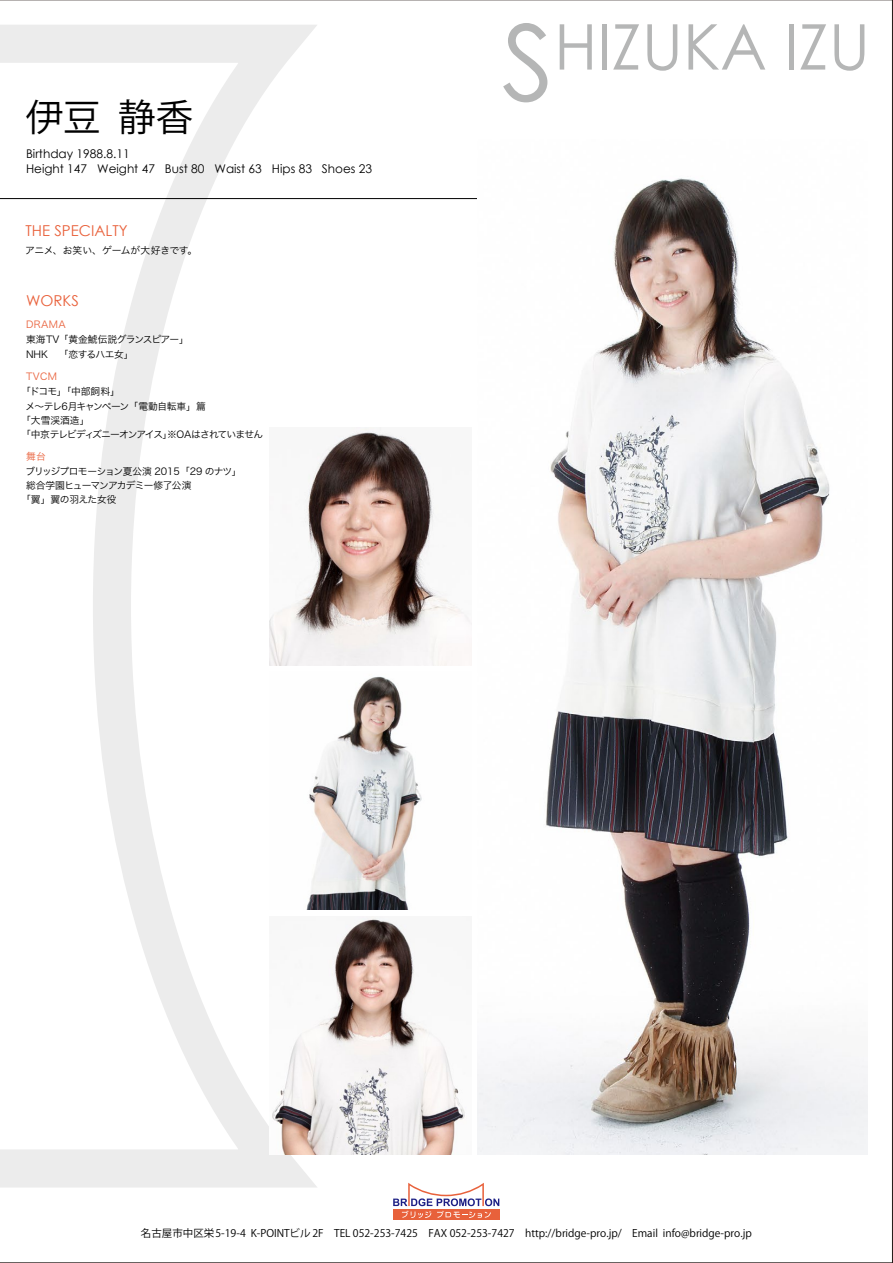
<style>
.page{position:relative;width:893px;height:1263px;background:#fff}
.page>*{position:absolute;margin:0;border:0;box-sizing:border-box;transform-origin:0 0}
.t1{font:63px "Century Gothic";color:#b5b6b6}
.t2{font:37.5px "Koz Go Pro";color:#000}
.t3{font:15px "Century Gothic";color:#e9613b}
.t4{font:12px/15px "Century Gothic";color:#000}
.t5{font:10.5px "Koz Go Pro";color:#000}
.t6{font:9.75px "Hira Kaku Pro W3";letter-spacing:-.055em;color:#000}
.t7{font:9.75px "Hira Kaku Pro W3";letter-spacing:-.09em;color:#000}
.t8{font:9.75px/14.2px "Hira Kaku Pro W3";color:#000}
.t9{font:9.75px "Hira Kaku Pro W3";letter-spacing:-.02em;color:#000}
.t10{font:9.75px "Hira Kaku Pro W3";letter-spacing:-.08em;color:#000}
.t11{font:9.75px "Hira Kaku Pro W3";letter-spacing:.04em;color:#e9613b}
.t12{font:9.75px "Hira Kaku Pro W3";letter-spacing:-.035em;color:#000}
.s1{font-size:105.3px}
</style>
<div class="page">
<svg style="left:2px;top:25px;width:357px;height:1163px"></svg>
<div style="left:393px;top:1209px;width:106px;height:11px;background:#e8613b"></div>
<svg style="left:393px;top:1183px;width:106px;height:35px"></svg>
<hr style="left:0;top:198px;width:512px;height:1px;background:#000">
<img style="left:269px;top:427px;width:201px;height:238px">
<img style="left:478px;top:178px;width:389px;height:976px">
<img style="left:269px;top:672px;width:153px;height:238px">
<img style="left:269px;top:916px;width:196px;height:238px">
<h2 class="t2" style="left:26px;top:93px;width:169px">伊豆 静香</h2>
<p class="t4" style="left:26px;top:146px;width:348px">Birthday 1988.8.11<br>Height 147 Weight 47 Bust 80 Waist 63 Hips 83 Shoes 23</p>
<h3 class="t3" style="left:26px;top:222px;width:104px">THE SPECIALTY</h3>
<p class="t9" style="left:25px;top:242px;width:174px">アニメ、お笑い、ゲームが大好きです。</p>
<h3 class="t3" style="left:26px;top:292px;width:54px">WORKS</h3>
<p class="t11" style="left:26px;top:316px;width:41px">DRAMA</p>
<p class="t8" style="left:26px;top:332px;width:164px">東海TV「黄金鯱伝説グランスピアー」<br>NHK</p>
<p class="t6" style="left:59px;top:345px;width:76px">「恋するハエ女」</p>
<p class="t11" style="left:26px;top:368px;width:33px">TVCM</p>
<p class="t6" style="left:21px;top:383px;width:100px">「ドコモ」「中部飼料」</p>
<p class="t6" style="left:26px;top:397px;width:182px">メ～テレ6月キャンペーン「電動自転車」篇</p>
<p class="t6" style="left:21px;top:411px;width:70px">「大雪渓酒造」</p>
<p class="t7" style="left:21px;top:426px;width:243px">「中京テレビディズニーオンアイス」※OAはされていません</p>
<p class="t11" style="left:26px;top:447px;width:21px">舞台</p>
<p class="t6" style="left:25px;top:463px;width:218px">ブリッジプロモーション夏公演 2015「29 のナツ」</p>
<p class="t10" style="left:26px;top:477px;width:167px">総合学園ヒューマンアカデミー修了公演</p>
<p class="t12" style="left:21px;top:491px;width:97px">「翼」翼の羽えた女役</p>
<h1 class="t1" style="left:502px;top:8px;width:370px"><span class="s1">S</span>HIZUKA IZU</h1>
<p class="t5" style="left:141px;top:1226px;width:612px">名古屋市中区栄5-19-4 K-POINTビル 2F　TEL 052-253-7425　FAX 052-253-7427　http://bridge-pro.jp/　Email info@bridge-pro.jp</p>
</div>
